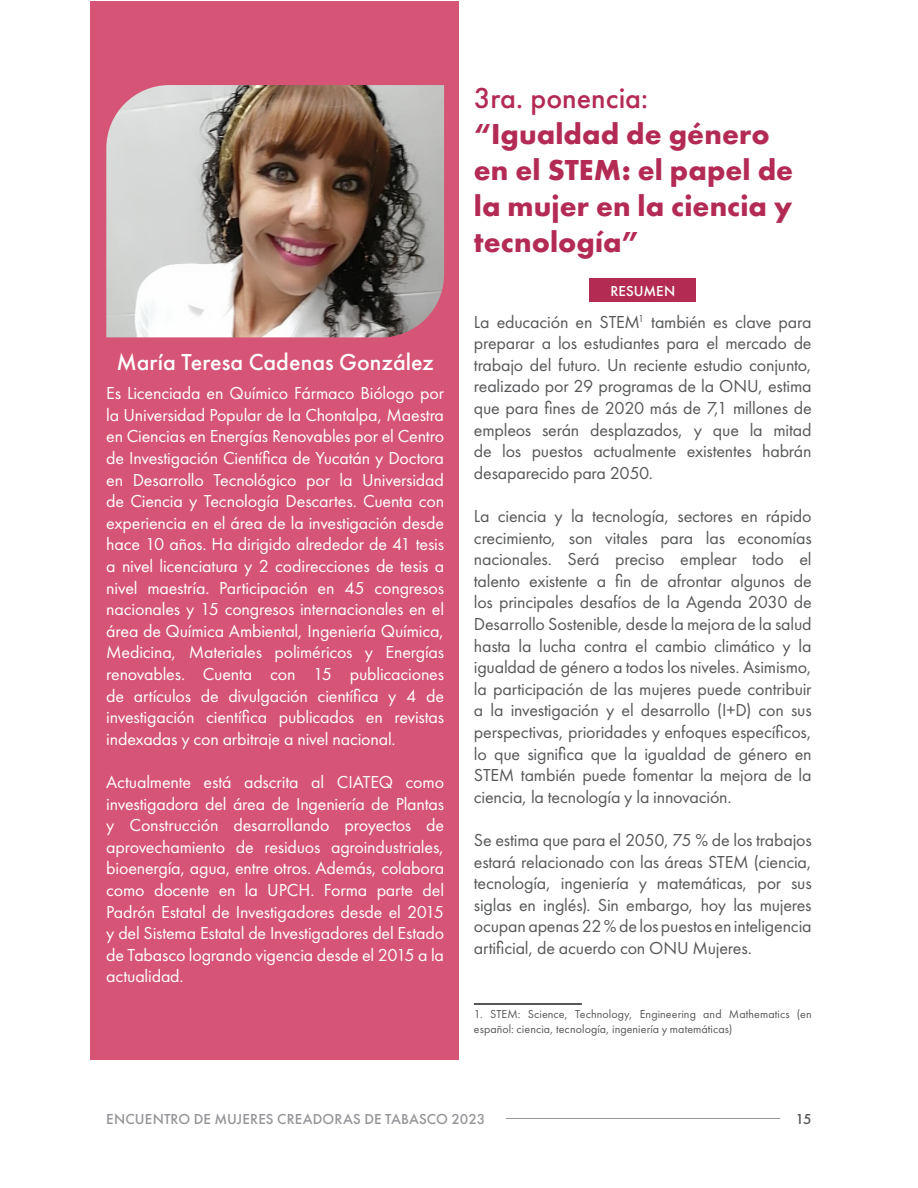
<style>
.page{position:relative;width:918px;height:1188px;background:#fff}
.page>*{position:absolute;margin:0;border:0;box-sizing:border-box;transform-origin:0 0}
.t1{font:700 30px/36px "Futura PT";letter-spacing:.005em;color:#b32b54}
.t2{font:500 30px "Futura PT";color:#b32b54}
.t3{font:500 24px "Futura PT";color:#fff}
.t4{font:18px/21.6px "Futura PT";letter-spacing:-.01em;color:#57585a;text-align:justify}
.t5{font:18px/21.6px "Futura PT";letter-spacing:-.01em;color:#fff;text-align:justify}
.t6{font:500 15px "Futura PT";letter-spacing:.01em;color:#939598}
.t7{font:500 15px "Futura PT";letter-spacing:.005em;color:#fff}
.t8{font:500 15px "Futura PT";color:#57585a}
.t9{font:12px/14.4px "Futura PT";letter-spacing:.005em;color:#57585a}
</style>
<div class="page">
<div style="left:90px;top:1px;width:368px;height:1059px;background:#d65475"></div>
<hr style="left:474px;top:1003px;width:108px;height:2px;background:#231f20">
<img style="left:106px;top:85px;width:338px;height:252px">
<div style="left:590px;top:278px;width:106px;height:24px;background:#b32b53"></div>
<hr style="left:506px;top:1118px;width:274px;height:1px;background:#939598">
<p class="t2" style="left:474px;top:80px;width:176px">3ra. ponencia:</p>
<p class="t1" style="left:474px;top:115px;width:321px">“Igualdad de género en el STEM: el papel de la mujer en la ciencia y tecnología”</p>
<p class="t3" style="left:117px;top:347px;width:319px">María Teresa Cadenas González</p>
<p class="t5" style="left:106px;top:382px;width:339px">Es Licenciada en Químico Fármaco Biólogo por la Universidad Popular de la Chontalpa, Maestra en Ciencias en Energías Renovables por el Centro de Investigación Científica de Yucatán y Doctora en Desarrollo Tecnológico por la Universidad de Ciencia y Tecnología Descartes. Cuenta con experiencia en el área de la investigación desde hace 10 años. Ha dirigido alrededor de 41 tesis a nivel licenciatura y 2 codirecciones de tesis a nivel maestría. Participación en 45 congresos nacionales y 15 congresos internacionales en el área de Química Ambiental, Ingeniería Química, Medicina, Materiales poliméricos y Energías renovables. Cuenta con 15 publicaciones de artículos de divulgación científica y 4 de investigación científica publicados en revistas indexadas y con arbitraje a nivel nacional.</p>
<p class="t5" style="left:106px;top:771px;width:339px">Actualmente está adscrita al CIATEQ como investigadora del área de Ingeniería de Plantas y Construcción desarrollando proyectos de aprovechamiento de residuos agroindustriales, bioenergía, agua, entre otros. Además, colabora como docente en la UPCH. Forma parte del Padrón Estatal de Investigadores desde el 2015 y del Sistema Estatal de Investigadores del Estado de Tabasco logrando vigencia desde el 2015 a la actualidad.</p>
<p class="t7" style="left:610px;top:282px;width:66px">RESUMEN</p>
<p class="t4" style="left:474px;top:311px;width:339px">La educación en STEM<sup>1</sup> también es clave para preparar a los estudiantes para el mercado de trabajo del futuro. Un reciente estudio conjunto, realizado por 29 programas de la ONU, estima que para fines de 2020 más de 7,1 millones de empleos serán desplazados, y que la mitad de los puestos actualmente existentes habrán desaparecido para 2050.</p>
<p class="t4" style="left:474px;top:505px;width:339px">La ciencia y la tecnología, sectores en rápido crecimiento, son vitales para las economías nacionales. Será preciso emplear todo el talento existente a fin de afrontar algunos de los principales desafíos de la Agenda 2030 de Desarrollo Sostenible, desde la mejora de la salud hasta la lucha contra el cambio climático y la igualdad de género a todos los niveles. Asimismo, la participación de las mujeres puede contribuir a la investigación y el desarrollo (I+D) con sus perspectivas, prioridades y enfoques específicos, lo que significa que la igualdad de género en STEM también puede fomentar la mejora de la ciencia, la tecnología y la innovación.</p>
<p class="t4" style="left:474px;top:829px;width:339px">Se estima que para el 2050, 75 % de los trabajos estará relacionado con las áreas STEM (ciencia, tecnología, ingeniería y matemáticas, por sus siglas en inglés). Sin embargo, hoy las mujeres ocupan apenas 22 % de los puestos en inteligencia</p>
<p class="t4" style="left:474px;top:937px;width:279px">artificial, de acuerdo con ONU Mujeres.</p>
<p class="t9" style="left:474px;top:1007px;width:339px">1. STEM: Science, Technology, Engineering and Mathematics (en español: ciencia, tecnología, ingeniería y matemáticas)</p>
<p class="t6" style="left:106px;top:1110px;width:380px">ENCUENTRO DE MUJERES CREADORAS DE TABASCO 2023</p>
<p class="t8" style="left:796px;top:1110px;width:18px">15</p>
</div>
